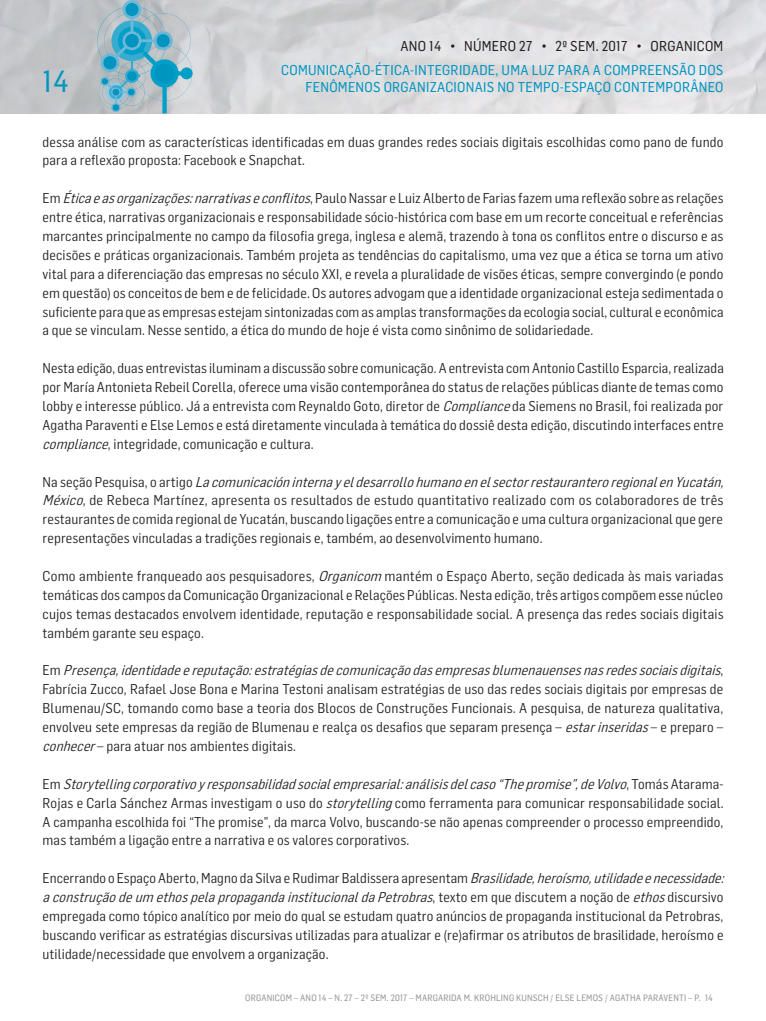
<style>
.page{position:relative;width:766px;height:1021px;background:#fff}
.page>*{position:absolute;margin:0;border:0;box-sizing:border-box;transform-origin:0 0}
.t1{font:30px "Flama Semicondensed Basic";color:#0095c1}
.Texto{font:14px/18.9px "Flama Semicondensed";letter-spacing:.01em;color:#231f20}
.t2{font:14px/16.8px "Flama Semicondensed Basic";letter-spacing:.02em;color:#0095c1;text-align:right}
.t3{font:14px "Flama Semicondensed Basic";letter-spacing:.02em;color:#231f20}
.t4{font:9px "Flama Semicondensed Basic";letter-spacing:.02em;color:#929595}
.s1{font-style:italic}
.s2{color:#939598}
</style>
<div class="page">
<img style="left:0;top:0;width:765px;height:113px">
<svg style="left:97px;top:0;width:95px;height:113px;background:#8ab9c8"></svg>
<h1 class="t1" style="left:43px;top:62px;width:28px">14</h1>
<p class="t3" style="left:400px;top:37px;width:324px">ANO 14 • NÚMERO 27 • 2º SEM. 2017 • ORGANICOM</p>
<p class="t2" style="left:281px;top:61px;width:443px">COMUNICAÇÃO-ÉTICA-INTEGRIDADE, UMA LUZ PARA A COMPREENSÃO DOS<br>FENÔMENOS ORGANIZACIONAIS NO TEMPO-ESPAÇO CONTEMPORÂNEO</p>
<p class="Texto" style="left:43px;top:131px;width:682px">dessa análise com as características identificadas em duas grandes redes sociais digitais escolhidas como pano de fundo para a reflexão proposta: Facebook e Snapchat.</p>
<p class="Texto" style="left:43px;top:188px;width:682px;text-align:justify">Em <span class="s1">Éticaeasorganizações:narrativaseconflitos</span>, Paulo Nassar e Luiz Alberto de Farias fazem uma reflexão sobre as relações entre ética, narrativas organizacionais e responsabilidade sócio-histórica com base em um recorte conceitual e referências marcantes principalmente no campo da filosofia grega, inglesa e alemã, trazendo à tona os conflitos entre o discurso e as decisões e práticas organizacionais. Também projeta as tendências do capitalismo, uma vez que a ética se torna um ativo vital para a diferenciação das empresas no século XXI, e revela a pluralidade de visões éticas, sempre convergindo (e pondo em questão) os conceitos de bem e de felicidade. Os autores advogam que a identidade organizacional esteja sedimentada o suficiente para que as empresas estejam sintonizadas com as amplas transformações da ecologia social, cultural e econômica a que se vinculam. Nesse sentido, a ética do mundo de hoje é vista como sinônimo de solidariedade.</p>
<p class="Texto" style="left:43px;top:358px;width:682px;text-align:justify">Nesta edição, duas entrevistas iluminam a discussão sobre comunicação. A entrevista com Antonio Castillo Esparcia, realizada por María Antonieta Rebeil Corella, oferece uma visão contemporânea do status de relações públicas diante de temas como lobby e interesse público. Já a entrevista com Reynaldo Goto, diretor de <span class="s1">Compliance</span>da Siemens no Brasil, foi realizada por Agatha Paraventi e Else Lemos e está diretamente vinculada à temática do dossiê desta edição, discutindo interfaces entre <span class="s1">compliance</span>, integridade, comunicação e cultura.</p>
<p class="Texto" style="left:43px;top:471px;width:686px">N a s e ç ã o P e s q u i s a , o a r t i g o <span class="s1">LacomunicacióninternayeldesarrollohumanoenelsectorrestauranteroregionalenYucatán, México</span>, de Rebeca Martínez, apresenta os resultados de estudo quantitativo realizado com os colaboradores de três restaurantes de comida regional de Yucatán, buscando ligações entre a comunicação e uma cultura organizacional que gere representações vinculadas a tradições regionais e, também, ao desenvolvimento humano.</p>
<p class="Texto" style="left:43px;top:566px;width:682px;text-align:justify">Como ambiente franqueado aos pesquisadores, <span class="s1">Organicom</span> mantém o Espaço Aberto, seção dedicada às mais variadas temáticas dos campos da Comunicação Organizacional e Relações Públicas. Nesta edição, três artigos compõem esse núcleo cujos temas destacados envolvem identidade, reputação e responsabilidade social. A presença das redes sociais digitais também garante seu espaço.</p>
<p class="Texto" style="left:43px;top:660px;width:683px">E m <span class="s1">Presença,identidadeereputação:estratégiasdecomunicaçãodasempresasblumenauensesnasredessociaisdigitais</span>, Fabrícia Zucco, Rafael Jose Bona e Marina Testoni analisam estratégias de uso das redes sociais digitais por empresas de Blumenau/SC, tomando como base a teoria dos Blocos de Construções Funcionais. A pesquisa, de natureza qualitativa, envolveu sete empresas da região de Blumenau e realça os desafios que separam presença – <span class="s1">estarinseridas</span>– e preparo – <span class="s1">conhecer</span>– para atuar nos ambientes digitais.</p>
<p class="Texto" style="left:43px;top:773px;width:682px;text-align:justify">E m <span class="s1">Storytellingcorporativoyresponsabilidadsocialempresarial:análisisdelcaso“Thepromise”,deVolvo</span>, T o m á s A t a r a m a - Rojas e Carla Sánchez Armas investigam o uso do <span class="s1">storytelling</span>como ferramenta para comunicar responsabilidade social.<br>A campanha escolhida foi “The promise”, da marca Volvo, buscando-se não apenas compreender o processo empreendido, mas também a ligação entre a narrativa e os valores corporativos.</p>
<p class="Texto" style="left:43px;top:868px;width:686px">Encerrando o Espaço Aberto, Magno da Silva e Rudimar Baldissera apresentam <span class="s1">Brasilidade,heroísmo,utilidadeenecessidade: aconstruçãodeum ethospelapropagandainstitucionaldaPetrobras</span>, t e x t o e m q u e d i s c u t e m a n o ç ã o d e <span class="s1">ethos</span>d i s c u r s i v o empregada como tópico analítico por meio do qual se estudam quatro anúncios de propaganda institucional da Petrobras, buscando verificar as estratégias discursivas utilizadas para atualizar e (re)afirmar os atributos de brasilidade, heroísmo e utilidade/necessidade que envolvem a organização.</p>
<p class="t4" style="left:245px;top:992px;width:469px">ORGANICOM – ANO 14 – N. 27 – 2º SEM. 2017 – MARGARIDA M. KROHLING KUNSCH / ELSE LEMOS / AGATHA PARAVENTI – P. <span class="s2">14</span></p>
</div>
